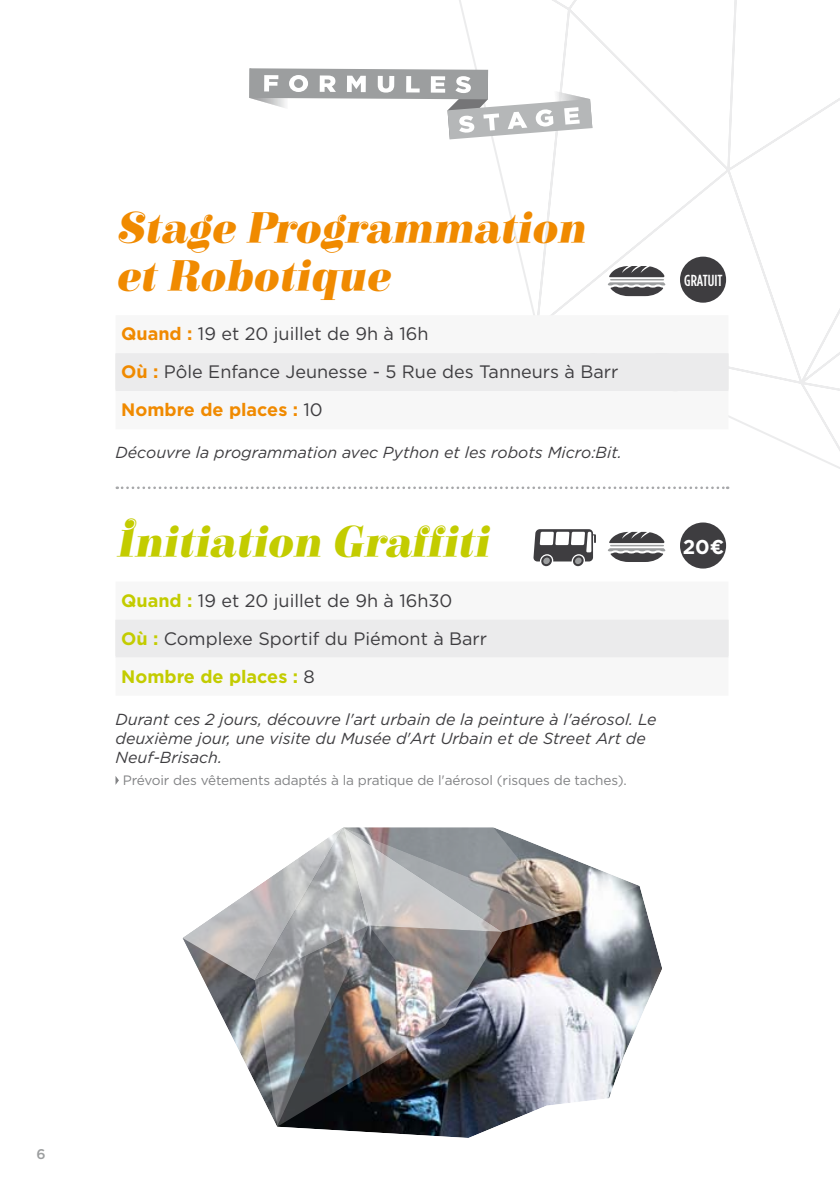
<style>
.page{position:relative;width:840px;height:1191px;background:#fff}
.page>*{position:absolute;margin:0;border:0;box-sizing:border-box;transform-origin:0 0}
.t1{font:italic 900 44px/48px "Elsie";color:#f08a00}
.t2{font:italic 900 44px "Elsie";color:#c3cc00}
.t3{font:700 20px "Gotham";color:#fff}
.t4{font:18px/38px "Gotham";color:#3e3d40}
.t5{font:italic 16px/19.2px "Gotham";color:#3e3d40}
.t6{font:500 16px "Gotham Condensed";color:#fff}
.t7{font:500 14px "Gotham";color:#9c9e9f}
.t8{font:13.6px "Gotham";letter-spacing:-.01em;color:#828385}
.s1{font-family:"Elsie Swash Caps"}
.s2{font-weight:700;color:#f08a00}
.s3{font-weight:700;color:#c3cc00}
</style>
<div class="page">
<svg style="left:449px;top:0;width:390px;height:468px"></svg>
<svg style="left:249px;top:68px;width:343px;height:71px"></svg>
<div style="left:115px;top:315px;width:613px;height:38px;background:#f7f7f7"></div>
<div style="left:115px;top:353px;width:613px;height:38px;background:#ebebec"></div>
<div style="left:115px;top:391px;width:613px;height:38px;background:#f7f7f7"></div>
<svg style="left:117px;top:486px;width:610px;height:3px"></svg>
<div style="left:115px;top:581px;width:613px;height:38px;background:#f7f7f7"></div>
<div style="left:115px;top:619px;width:613px;height:38px;background:#ebebec"></div>
<div style="left:115px;top:657px;width:613px;height:38px;background:#f7f7f7"></div>
<svg style="left:115px;top:776px;width:4px;height:9px"></svg>
<div style="left:679px;top:522px;width:46px;height:46px;background:#3e3d40;border-radius:50%"></div>
<svg style="left:606px;top:266px;width:59px;height:30px"></svg>
<svg style="left:608px;top:532px;width:57px;height:30px"></svg>
<div style="left:572px;top:555px;width:11px;height:11px;background:#3e3d40;border-radius:50%"></div>
<svg style="left:540px;top:555px;width:12px;height:11px"></svg>
<svg style="left:533px;top:529px;width:62px;height:35px"></svg>
<svg style="left:277px;top:886px;width:385px;height:252px"></svg>
<img style="left:182px;top:827px;width:457px;height:299px">
<div style="left:679px;top:257px;width:46px;height:46px;background:#3e3d40;border-radius:50%"></div>
<h1 class="t1" style="left:115px;top:205px;width:479px"><span class="s1">S</span>tage Programmation etRobotique</h1>
<p class="t4" style="left:121px;top:314px;width:498px"><span class="s2">Quand :</span> 19 et 20 juillet de 9h à 16h<br><span class="s2">Où :</span> Pôle Enfance Jeunesse - 5 Rue des Tanneurs à Barr<br><span class="s2">Nombre de places :</span> 10</p>
<p class="t5" style="left:115px;top:442px;width:507px">Découvre la programmation avec Python et les robots Micro:Bit.</p>
<h1 class="t2" style="left:115px;top:518px;width:383px"><span class="s1">I</span>nitiation Graffiti</h1>
<p class="t4" style="left:121px;top:581px;width:367px"><span class="s3">Quand :</span> 19 et 20 juillet de 9h à 16h30<br><span class="s3">Où :</span> Complexe Sportif du Piémont à Barr<br><span class="s3">Nombre de places :</span> 8</p>
<p class="t5" style="left:115px;top:709px;width:542px">Durant ces 2 jours, découvre l'art urbain de la peinture à l'aérosol. Le deuxième jour, une visite du Musée d'Art Urbain et de Street Art de<br>Neuf-Brisach.</p>
<p class="t8" style="left:123px;top:771px;width:505px">Prévoir des vêtements adaptés à la pratique de l'aérosol (risques de taches).</p>
<p class="t6" style="left:684px;top:271px;width:40px">GRATUIT</p>
<p class="t3" style="left:682px;top:533px;width:43px">20€</p>
<p class="t7" style="left:37px;top:1145px;width:11px">6</p>
</div>
